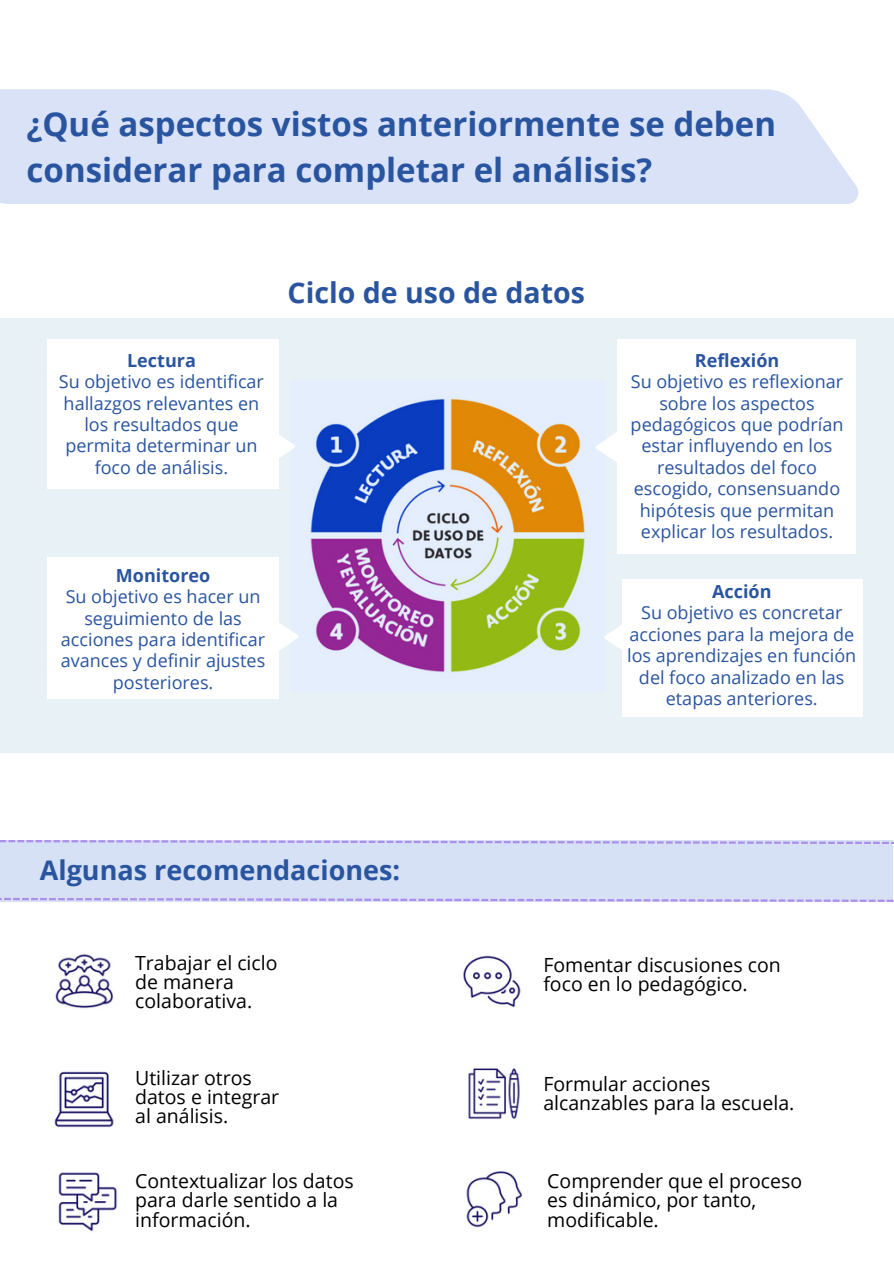
<style>
.page{position:relative;width:894px;height:1264px;background:#fff}
.page>*{position:absolute;margin:0;border:0;box-sizing:border-box;transform-origin:0 0}
.t1{font:700 33px/46.2px "Open Sans";color:#29549f}
.t2{font:700 28.5px "Open Sans";color:#29549f}
.t3{font:700 27px "Open Sans";color:#29549f}
.t4{font:19.5px/19.2px "Open Sans";color:#000}
.t5{font:18px/21.3px "Open Sans";color:#29549f;text-align:center}
.t6{font:700 18px "Open Sans";color:#29549f}
</style>
<div class="page">
<div style="left:0;top:318px;width:893px;height:435px;background:#e8f1f6"></div>
<div style="left:47px;top:339px;width:232px;height:149px;background:#fff"></div>
<img style="left:310px;top:399px;width:275px;height:274px">
<svg style="left:279px;top:435px;width:16px;height:23px"></svg>
<div style="left:47px;top:557px;width:232px;height:141px;background:#fff"></div>
<svg style="left:279px;top:623px;width:20px;height:28px"></svg>
<div style="left:617px;top:339px;width:238px;height:215px;background:#fff"></div>
<div style="left:622px;top:579px;width:240px;height:137px;background:#fff"></div>
<svg style="left:604px;top:625px;width:18px;height:25px"></svg>
<svg style="left:596px;top:432px;width:21px;height:30px"></svg>
<div style="left:0;top:89px;width:858px;height:115px;background:#d9e2f7"></div>
<img style="left:55px;top:954px;width:59px;height:55px">
<img style="left:54px;top:1071px;width:60px;height:57px">
<img style="left:463px;top:955px;width:58px;height:53px">
<img style="left:468px;top:1068px;width:52px;height:51px">
<img style="left:58px;top:1172px;width:59px;height:59px">
<img style="left:466px;top:1171px;width:56px;height:57px">
<div style="left:0;top:840px;width:892px;height:61px;background:#d6e1f6"></div>
<svg style="left:0;top:897px;width:893px;height:5px"></svg>
<svg style="left:0;top:840px;width:893px;height:4px"></svg>
<p class="t1" style="left:27px;top:100px;width:750px">¿Qué aspectos vistos anteriormente se deben considerar para completar el análisis?</p>
<p class="t6" style="left:127px;top:347px;width:70px">Lectura</p>
<p class="t5" style="left:59px;top:370px;width:206px">Su objetivo es identificar hallazgos relevantes en los resultados que permita determinar un foco de análisis.</p>
<p class="t2" style="left:287px;top:272px;width:299px">Ciclo de uso de datos</p>
<p class="t6" style="left:694px;top:347px;width:86px">Reflexión</p>
<p class="t5" style="left:630px;top:370px;width:214px">Su objetivo es reflexionar sobre los aspectos pedagógicos que podrían estar influyendo en los resultados del foco escogido, consensuando hipótesis que permitan explicar los resultados.</p>
<h2 class="t6" style="left:116px;top:562px;width:96px">Monitoreo</h2>
<p class="t5" style="left:61px;top:585px;width:206px">Su objetivo es hacer un seguimiento de las acciones para identificar avances y definir ajustes posteriores.</p>
<p class="t6" style="left:712px;top:579px;width:61px">Acción</p>
<p class="t5" style="left:627px;top:602px;width:230px">Su objetivo es concretar acciones para la mejora de los aprendizajes en función del foco analizado en las etapas anteriores.</p>
<p class="t3" style="left:40px;top:851px;width:362px">Algunas recomendaciones:</p>
<p class="t4" style="left:135px;top:952px;width:144px">Trabajar el ciclo de manera</p>
<p class="t4" style="left:135px;top:990px;width:118px">colaborativa.</p>
<p class="t4" style="left:135px;top:1067px;width:145px">Utilizar otros datos e integrar al análisis.</p>
<p class="t4" style="left:135px;top:1171px;width:220px">Contextualizar los datos para darle sentido a la información.</p>
<p class="t4" style="left:543px;top:954px;width:239px">Fomentar discusiones con foco en lo pedagógico.</p>
<p class="t4" style="left:543px;top:1073px;width:252px">Formular acciones alcanzables para la escuela.</p>
<p class="t4" style="left:547px;top:1171px;width:256px">Comprender que el proceso es dinámico, por tanto, modificable.</p>
</div>
